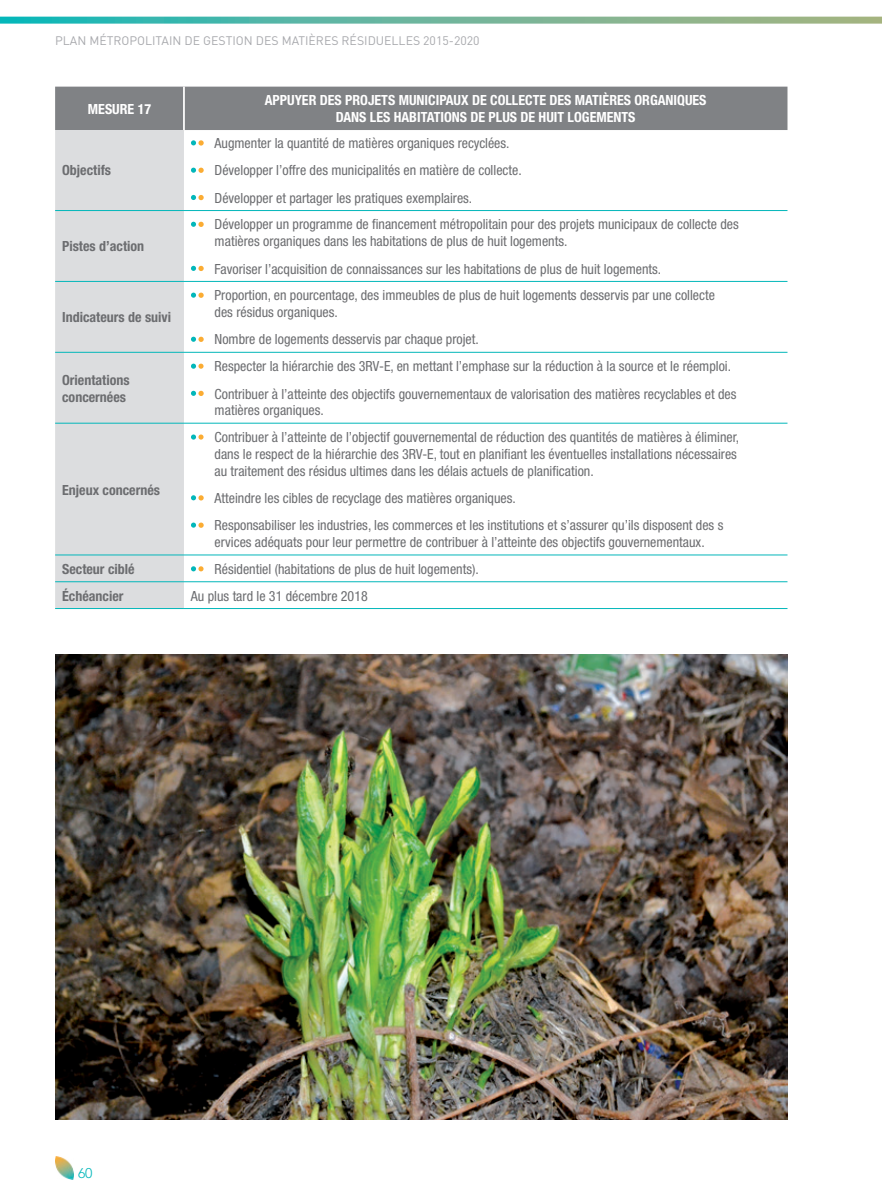
<style>
.page{position:relative;width:882px;height:1197px;background:#fff}
.page>*{position:absolute;margin:0;border:0;box-sizing:border-box;transform-origin:0 0}
.t1{font:condensed 14px/27.3px "Helvetica Neue";color:#6c6d70}
.t2{font:700 condensed 14px/16.8px "Helvetica Neue";color:#fff;text-align:center}
.t3{font:700 condensed 14px/16.8px "Helvetica Neue";color:#6c6d70}
.t4{font:300 14px "Avenir";color:#03b7ba}
.t5{font:12.25px "DIN";color:#a8a9ad}
</style>
<div class="page">
<svg style="left:0;top:17px;width:882px;height:7px;background:#6eb9a1"></svg>
<img style="left:55px;top:1156px;width:19px;height:23px">
<div style="left:55px;top:87px;width:733px;height:43px;background:#808285"></div>
<div style="left:55px;top:130px;width:129px;height:478px;background:#dcdddf"></div>
<hr style="left:183px;top:87px;width:2px;height:43px;background:#fff">
<hr style="left:55px;top:210px;width:129px;height:1px;background:#03b7ba">
<hr style="left:184px;top:210px;width:604px;height:1px;background:#03b7ba">
<hr style="left:55px;top:281px;width:129px;height:1px;background:#03b7ba">
<hr style="left:184px;top:281px;width:604px;height:1px;background:#03b7ba">
<hr style="left:55px;top:352px;width:129px;height:1px;background:#03b7ba">
<hr style="left:184px;top:352px;width:604px;height:1px;background:#03b7ba">
<hr style="left:55px;top:423px;width:129px;height:1px;background:#03b7ba">
<hr style="left:184px;top:423px;width:604px;height:1px;background:#03b7ba">
<hr style="left:55px;top:555px;width:129px;height:1px;background:#03b7ba">
<hr style="left:184px;top:555px;width:604px;height:1px;background:#03b7ba">
<hr style="left:55px;top:581px;width:129px;height:1px;background:#03b7ba">
<hr style="left:184px;top:581px;width:604px;height:1px;background:#03b7ba">
<hr style="left:55px;top:608px;width:129px;height:1px;background:#03b7ba">
<hr style="left:184px;top:608px;width:604px;height:1px;background:#03b7ba">
<svg style="left:191px;top:140px;width:13px;height:6px"></svg>
<svg style="left:191px;top:168px;width:13px;height:5px"></svg>
<svg style="left:191px;top:195px;width:13px;height:5px"></svg>
<svg style="left:191px;top:222px;width:13px;height:5px"></svg>
<svg style="left:191px;top:266px;width:13px;height:5px"></svg>
<svg style="left:191px;top:293px;width:13px;height:5px"></svg>
<svg style="left:191px;top:337px;width:13px;height:5px"></svg>
<svg style="left:191px;top:364px;width:13px;height:5px"></svg>
<svg style="left:191px;top:391px;width:13px;height:5px"></svg>
<svg style="left:191px;top:435px;width:13px;height:5px"></svg>
<svg style="left:191px;top:495px;width:13px;height:6px"></svg>
<svg style="left:191px;top:523px;width:13px;height:5px"></svg>
<svg style="left:191px;top:566px;width:13px;height:5px"></svg>
<img style="left:55px;top:655px;width:732px;height:464px">
<p class="t5" style="left:55px;top:33px;width:426px">PLAN MÉTROPOLITAIN DE GESTION DES MATIÈRES RÉSIDUELLES 2015-2020</p>
<p class="t2" style="left:88px;top:100px;width:65px">MESURE 17</p>
<p class="t2" style="left:265px;top:92px;width:443px">APPUYER DES PROJETS MUNICIPAUX DE COLLECTE DES MATIÈRES ORGANIQUES<br>DANS LES HABITATIONS DE PLUS DE HUIT LOGEMENTS</p>
<p class="t3" style="left:62px;top:162px;width:50px">Objectifs</p>
<p class="t3" style="left:62px;top:238px;width:84px">Pistes d’action</p>
<p class="t3" style="left:62px;top:309px;width:111px">Indicateurs de suivi</p>
<p class="t3" style="left:62px;top:371px;width:69px">Orientations concernées</p>
<p class="t3" style="left:62px;top:481px;width:99px">Enjeux concernés</p>
<p class="t1" style="left:215px;top:129px;width:309px">Augmenter la quantité de matières organiques recyclées.<br>Développer l’offre des municipalités en matière de collecte.<br>Développer et partager les pratiques exemplaires.</p>
<p class="t1" style="left:215px;top:216px;width:526px;line-height:16.8px">Développer un programme de financement métropolitain pour des projets municipaux de collecte des matières organiques dans les habitations de plus de huit logements.</p>
<p class="t1" style="left:215px;top:255px;width:448px">Favoriser l’acquisition de connaissances sur les habitations de plus de huit logements.</p>
<p class="t1" style="left:215px;top:287px;width:502px;line-height:16.8px">Proportion, en pourcentage, des immeubles de plus de huit logements desservis par une collecte des résidus organiques.</p>
<p class="t1" style="left:215px;top:326px;width:266px">Nombre de logements desservis par chaque projet.</p>
<p class="t1" style="left:215px;top:353px;width:523px">Respecter la hiérarchie des 3RV-E, en mettant l’emphase sur la réduction à la source et le réemploi.<br>Contribuer à l’atteinte des objectifs gouvernementaux de valorisation des matières recyclables et des</p>
<p class="t1" style="left:215px;top:397px;width:111px">matières organiques.</p>
<p class="t1" style="left:215px;top:429px;width:526px;line-height:16.8px">Contribuer à l’atteinte de l’objectif gouvernemental de réduction des quantités de matières à éliminer, dans le respect de la hiérarchie des 3RV-E, tout en planifiant les éventuelles installations nécessaires au traitement des résidus ultimes dans les délais actuels de planification.</p>
<p class="t1" style="left:215px;top:484px;width:510px">Atteindre les cibles de recyclage des matières organiques.<br>Responsabiliser les industries, les commerces et les institutions et s’assurer qu’ils disposent des s</p>
<p class="t1" style="left:215px;top:528px;width:492px">ervices adéquats pour leur permettre de contribuer à l’atteinte des objectifs gouvernementaux.</p>
<p class="t3" style="left:62px;top:560px;width:74px">Secteur ciblé</p>
<p class="t1" style="left:215px;top:555px;width:266px">Résidentiel (habitations de plus de huit logements).</p>
<p class="t3" style="left:62px;top:587px;width:63px">Échéancier</p>
<p class="t1" style="left:191px;top:582px;width:178px">Au plus tard le 31 décembre 2018</p>
<p class="t4" style="left:78px;top:1164px;width:16px">60</p>
</div>
